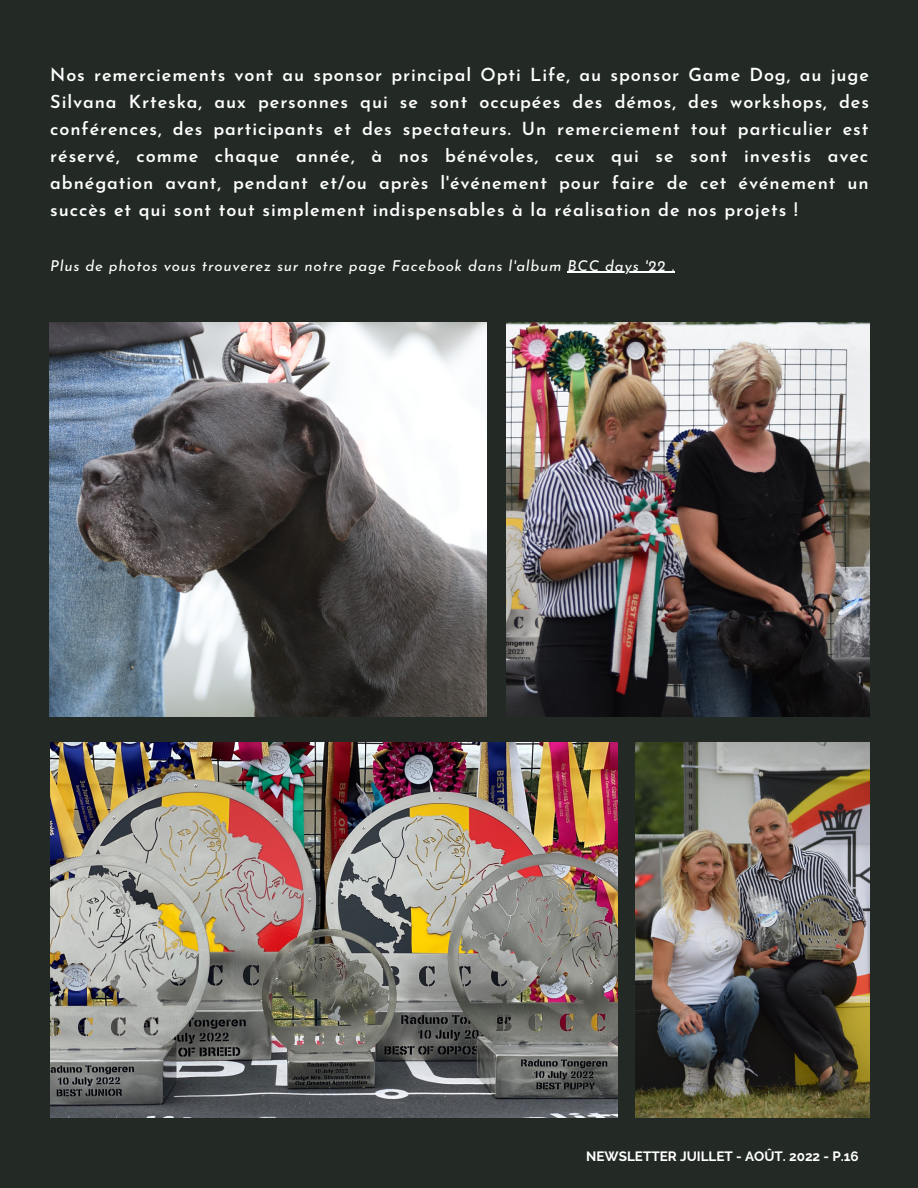
<style>
.page{position:relative;width:918px;height:1188px;background:#232a25}
.page>*{position:absolute;margin:0;border:0;box-sizing:border-box;transform-origin:0 0}
.t1{font:600 18px/27px "Josefin Sans";letter-spacing:.05em;color:#fff;text-align:justify}
.t2{font:italic 15px "Josefin Sans";letter-spacing:.05em;color:#fff}
.t3{font:700 13.5px "Raleway";color:#fff}
</style>
<div class="page">
<img style="left:49px;top:322px;width:438px;height:394px">
<img style="left:50px;top:742px;width:567px;height:375px">
<img style="left:506px;top:322px;width:363px;height:394px">
<img style="left:635px;top:742px;width:235px;height:375px">
<hr style="left:568px;top:272px;width:107px;height:1px;background:#fff">
<p class="t1" style="left:50px;top:63px;width:820px">Nos remerciements vont au sponsor principal Opti Life, au sponsor Game Dog, au juge Silvana Krteska, aux personnes qui se sont occupées des démos, des workshops, des conférences, des participants et des spectateurs. Un remerciement tout particulier est réservé, comme chaque année, à nos bénévoles, ceux qui se sont investis avec abnégation avant, pendant et/ou après l'événement pour faire de cet événement un succès et qui sont tout simplement indispensables à la réalisation de nos projets !</p>
<p class="t2" style="left:50px;top:259px;width:626px">Plus de photos vous trouverez sur notre page Facebook dans l'album BCC days '22 .</p>
<p class="t3" style="left:586px;top:1149px;width:274px">NEWSLETTER JUILLET - AOÛT. 2022 - P.16</p>
</div>
